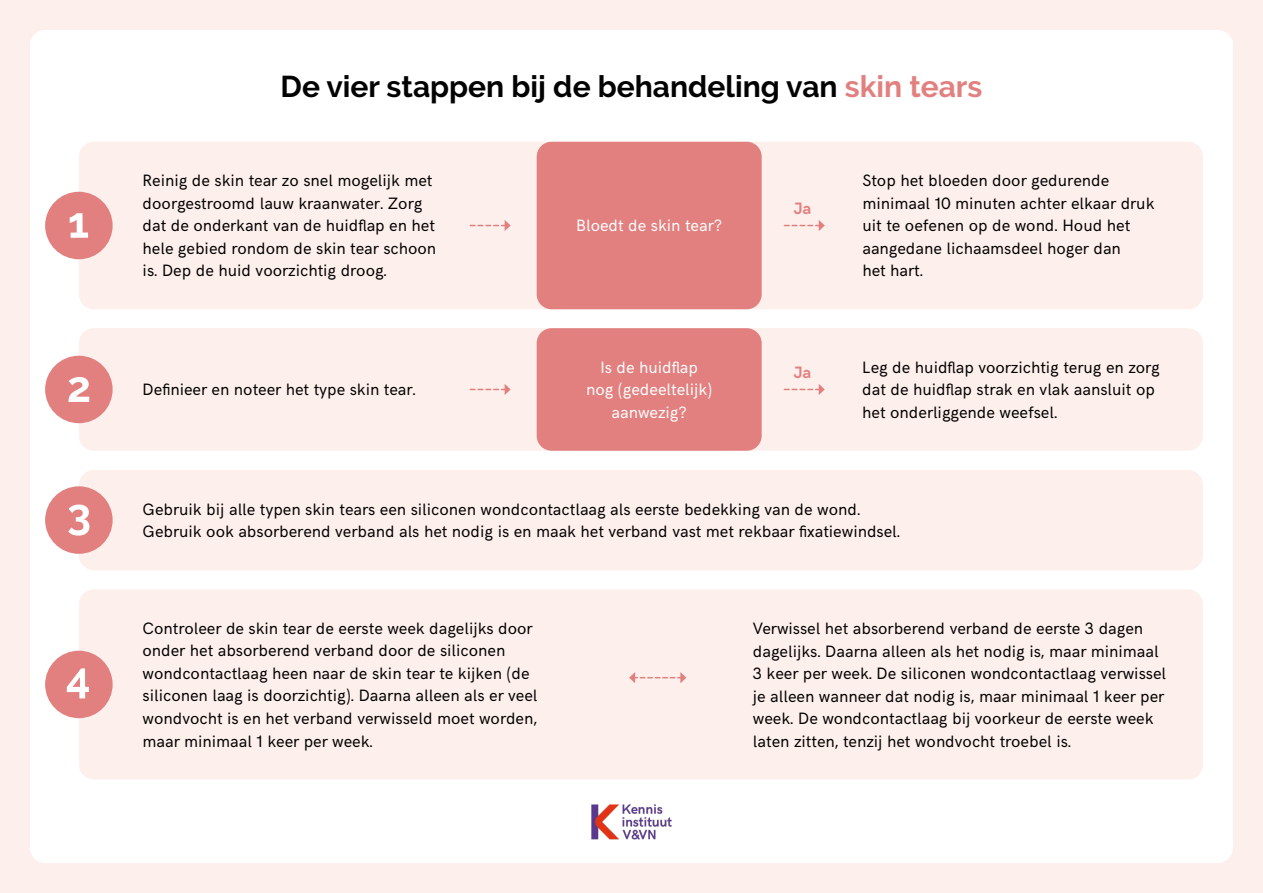
<style>
.page{position:relative;width:1263px;height:893px;background:#fdefeb}
.page>*{position:absolute;margin:0;border:0;box-sizing:border-box;transform-origin:0 0}
.t1{font:700 30px "Raleway";color:#020203}
.t2{font:16.5px/22.5px "HK Grotesk";color:#000}
.t3{font:16.5px/22.5px "HK Grotesk";color:#fff;text-align:center}
.t4{font:700 16.5px "HK Grotesk";color:#e28080}
.s1{color:#e28080}
</style>
<div class="page">
<div style="left:30px;top:30px;width:1203px;height:833px;background:#fff;border-radius:15px"></div>
<img style="left:591px;top:804px;width:81px;height:36px">
<div style="left:79px;top:142px;width:1124px;height:167px;background:#fdefeb;border-radius:15px"></div>
<div style="left:537px;top:142px;width:225px;height:167px;background:#e28080;border-radius:15px"></div>
<svg style="left:784px;top:220px;width:41px;height:11px"></svg>
<svg style="left:470px;top:220px;width:41px;height:11px"></svg>
<div style="left:45px;top:192px;width:68px;height:67px;background:#e28080;border-radius:50%"></div>
<svg style="left:70px;top:213px;width:18px;height:25px"></svg>
<div style="left:79px;top:328px;width:1124px;height:123px;background:#fdefeb;border-radius:15px"></div>
<div style="left:45px;top:356px;width:68px;height:67px;background:#e28080;border-radius:50%"></div>
<svg style="left:69px;top:377px;width:20px;height:25px"></svg>
<div style="left:537px;top:328px;width:225px;height:123px;background:#e28080;border-radius:15px"></div>
<svg style="left:784px;top:384px;width:41px;height:11px"></svg>
<svg style="left:470px;top:384px;width:41px;height:11px"></svg>
<div style="left:79px;top:470px;width:1124px;height:100px;background:#fdefeb;border-radius:15px"></div>
<div style="left:45px;top:486px;width:68px;height:68px;background:#e28080;border-radius:50%"></div>
<svg style="left:68px;top:504px;width:21px;height:32px"></svg>
<div style="left:79px;top:589px;width:1124px;height:190px;background:#fdefeb;border-radius:15px"></div>
<div style="left:45px;top:651px;width:68px;height:67px;background:#e28080;border-radius:50%"></div>
<svg style="left:67px;top:668px;width:22px;height:30px"></svg>
<svg style="left:629px;top:672px;width:57px;height:11px"></svg>
<h1 class="t1" style="left:281px;top:69px;width:703px">De vier stappen bij de behandeling van <span class="s1">skin tears</span></h1>
<p class="t2" style="left:143px;top:168px;width:295px">Reinig de skin tear zo snel mogelijk met doorgestroomd lauw kraanwater. Zorg dat de onderkant van de huidflap en het hele gebied rondom de skin tear schoon is. Dep de huid voorzichtig droog.</p>
<p class="t2" style="left:862px;top:168px;width:294px">Stop het bloeden door gedurende minimaal 10 minuten achter elkaar druk uit te oefenen op de wond. Houd het aangedane lichaamsdeel hoger dan<br>het hart.</p>
<p class="t4" style="left:794px;top:196px;width:19px">Ja</p>
<p class="t3" style="left:576px;top:213px;width:147px">Bloedt de skin tear?</p>
<p class="t2" style="left:143px;top:377px;width:275px">Definieer en noteer het type skin tear.</p>
<p class="t3" style="left:586px;top:354px;width:128px">Is de huidflap nog (gedeeltelijk) aanwezig?</p>
<p class="t4" style="left:794px;top:360px;width:19px">Ja</p>
<p class="t2" style="left:862px;top:354px;width:299px">Leg de huidflap voorzichtig terug en zorg dat de huidflap strak en vlak aansluit op het onderliggende weefsel.</p>
<p class="t2" style="left:143px;top:496px;width:759px">Gebruik bij alle typen skin tears een siliconen wondcontactlaag als eerste bedekking van de wond.<br>Gebruik ook absorberend verband als het nodig is en maak het verband vast met rekbaar fixatiewindsel.</p>
<p class="t2" style="left:142px;top:616px;width:397px">Controleer de skin tear de eerste week dagelijks door onder het absorberend verband door de siliconen wondcontactlaag heen naar de skin tear te kijken (de siliconen laag is doorzichtig). Daarna alleen als er veel wondvocht is en het verband verwisseld moet worden, maar minimaal 1 keer per week.</p>
<p class="t2" style="left:753px;top:616px;width:415px">Verwissel het absorberend verband de eerste 3 dagen dagelijks. Daarna alleen als het nodig is, maar minimaal 3 keer per week. De siliconen wondcontactlaag verwissel je alleen wanneer dat nodig is, maar minimaal 1 keer per week. De wondcontactlaag bij voorkeur de eerste week laten zitten, tenzij het wondvocht troebel is.</p>
</div>
